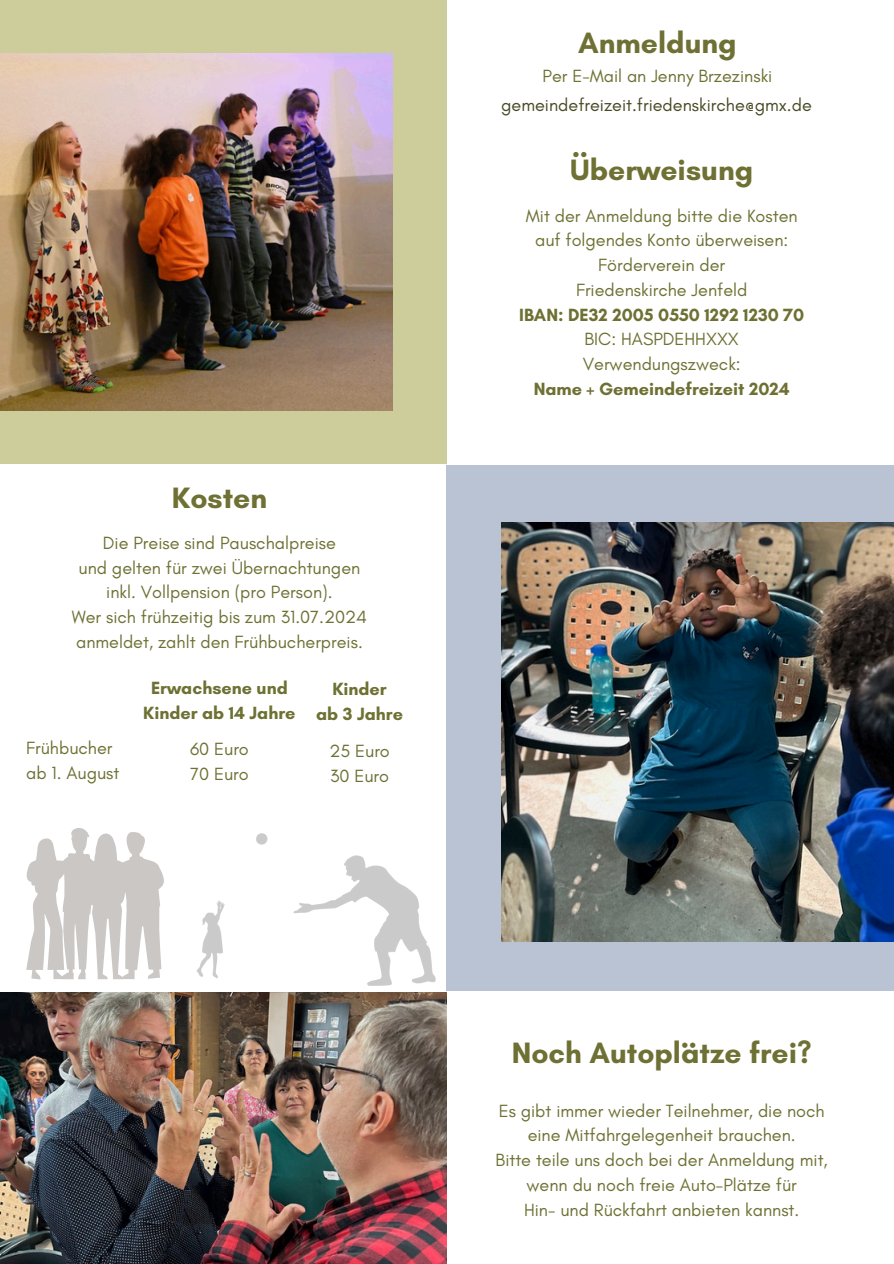
<style>
.page{position:relative;width:894px;height:1264px;background:#fff}
.page>*{position:absolute;margin:0;border:0;box-sizing:border-box;transform-origin:0 0}
.t1{font:700 30px "Glacial Indifference";color:#6e7133}
.t2{font:18px/24.8px "Glacial Indifference";color:#6e7133;text-align:center}
.t3{font:700 18px/24.8px "Glacial Indifference";color:#6e7133;text-align:center}
.t4{font:18px "Glacial Indifference";color:#474923}
</style>
<div class="page">
<div style="left:0;top:0;width:446px;height:464px;background:#cdcd9b"></div>
<img style="left:0;top:54px;width:393px;height:356px">
<div style="left:446px;top:465px;width:447px;height:525px;background:#bac3d4"></div>
<img style="left:501px;top:522px;width:392px;height:419px">
<img style="left:0;top:992px;width:446px;height:271px">
<img style="left:197px;top:833px;width:238px;height:152px">
<svg style="left:26px;top:828px;width:138px;height:151px"></svg>
<p class="t1" style="left:172px;top:479px;width:97px">Kosten</p>
<p class="t2" style="left:103px;top:530px;width:234px">Die Preise sind Pauschalpreise</p>
<p class="t2" style="left:78px;top:555px;width:283px">und gelten für zwei Übernachtungen</p>
<h1 class="t2" style="left:106px;top:579px;width:228px">inkl. Vollpension (pro Person).</h1>
<p class="t2" style="left:72px;top:604px;width:297px">Wer sich frühzeitig bis zum 31.07.2024</p>
<p class="t2" style="left:76px;top:629px;width:288px">anmeldet, zahlt den Frühbucherpreis.</p>
<p class="t2" style="left:26px;top:735px;width:88px">Frühbucher</p>
<p class="t2" style="left:26px;top:760px;width:95px">ab 1. August</p>
<p class="t3" style="left:143px;top:675px;width:154px">Erwachsene und<br>Kinder ab 14 Jahre</p>
<p class="t2" style="left:190px;top:736px;width:60px">60 Euro</p>
<p class="t2" style="left:190px;top:761px;width:60px">70 Euro</p>
<p class="t3" style="left:316px;top:676px;width:88px">Kinder<br>ab 3 Jahre</p>
<h1 class="t2" style="left:329px;top:738px;width:62px">25 Euro</h1>
<p class="t2" style="left:330px;top:763px;width:60px">30 Euro</p>
<p class="t1" style="left:578px;top:24px;width:160px">Anmeldung</p>
<h2 class="t2" style="left:542px;top:63px;width:231px">Per E-Mail an Jenny Brzezinski</h2>
<p class="t4" style="left:501px;top:94px;width:312px">gemeindefreizeit.friedenskirche@gmx.de</p>
<p class="t1" style="left:570px;top:152px;width:184px">Überweisung</p>
<p class="t2" style="left:525px;top:203px;width:273px">Mit der Anmeldung bitte die Kosten</p>
<p class="t2" style="left:535px;top:227px;width:255px">auf folgendes Konto überweisen:</p>
<p class="t2" style="left:598px;top:252px;width:128px">Förderverein der</p>
<p class="t2" style="left:576px;top:277px;width:173px">Friedenskirche Jenfeld</p>
<h1 class="t3" style="left:519px;top:302px;width:286px">IBAN: DE32 2005 0550 1292 1230 70</h1>
<p class="t2" style="left:584px;top:326px;width:156px">BIC: HASPDEHHXXX</p>
<p class="t2" style="left:582px;top:351px;width:159px">Verwendungszweck:</p>
<p class="t3" style="left:533px;top:376px;width:257px">Name + Gemeindefreizeit 2024</p>
<p class="t1" style="left:511px;top:1033px;width:301px">Noch Autoplätze frei?</p>
<p class="t2" style="left:498px;top:1097px;width:327px">Es gibt immer wieder Teilnehmer, die noch eine Mitfahrgelegenheit brauchen.</p>
<h2 class="t2" style="left:495px;top:1147px;width:333px">Bitte teile uns doch bei der Anmeldung mit, wenn du noch freie Auto-Plätze für</h2>
<p class="t2" style="left:524px;top:1196px;width:277px">Hin- und Rückfahrt anbieten kannst.</p>
</div>
